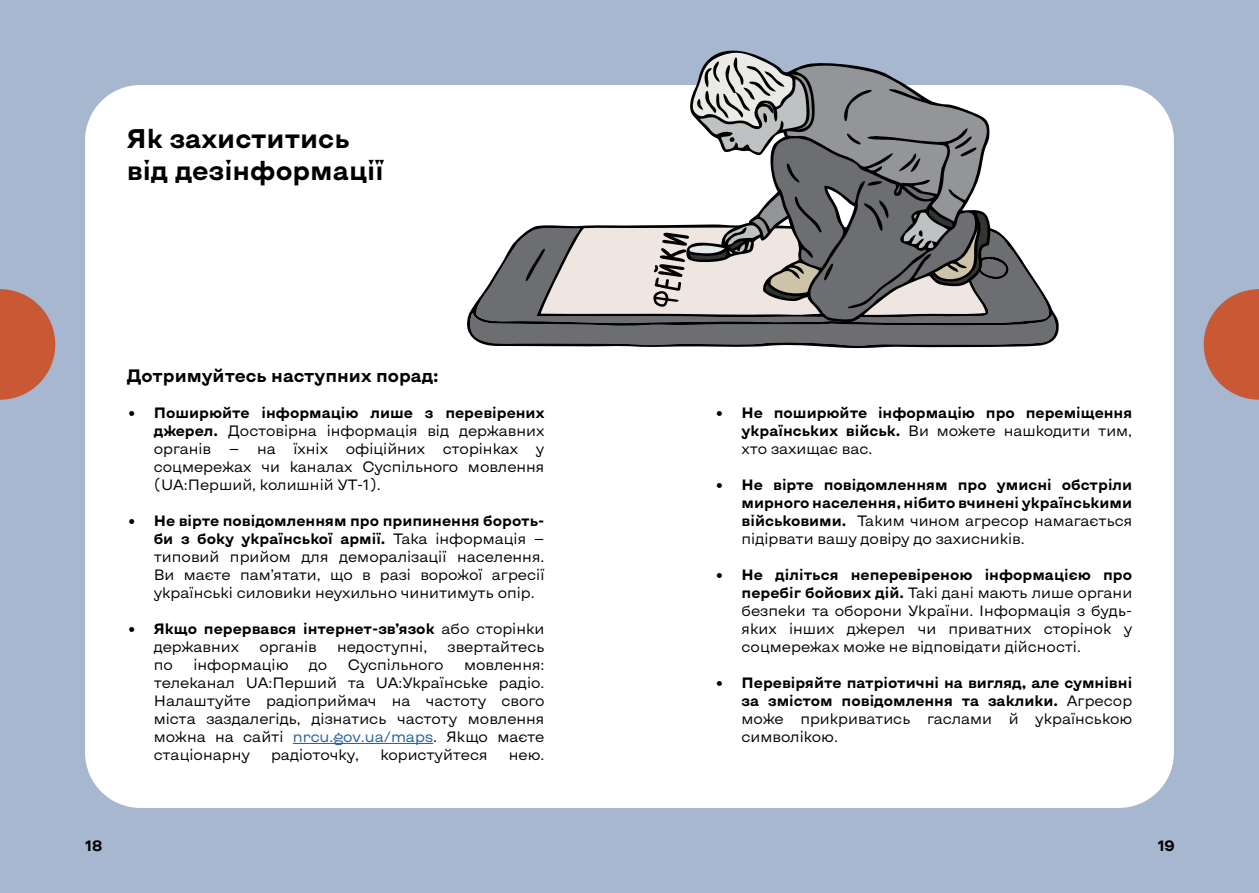
<style>
.page{position:relative;width:1259px;height:893px;background:#a7b7d0}
.page>*{position:absolute;margin:0;border:0;box-sizing:border-box;transform-origin:0 0}
.t1{font:700 27px/32.4px "Kyiv Type Sans";color:#000}
.t2{font:700 18px "Kyiv Type Sans";color:#000}
.t3{font:15px/18px "Kyiv Type Sans";color:#000;text-align:justify}
.t4{font:700 15px/18px "Kyiv Type Sans";color:#000;text-align:justify}
.s1{font-weight:900}
.s2{font-weight:700}
.s3{font-weight:400}
.s4{color:#215e9e}
</style>
<div class="page">
<svg style="left:0;top:289px;width:55px;height:111px"></svg>
<div style="left:85px;top:85px;width:1089px;height:723px;background:#fff;border-radius:55px"></div>
<hr style="left:293px;top:743px;width:140px;height:1px;background:#215e9e">
<svg style="left:467px;top:225px;width:592px;height:123px;fill:#6d6e71"></svg>
<svg style="left:541px;top:224px;width:452px;height:97px;background:#bcb6b3"></svg>
<svg style="left:685px;top:50px;width:306px;height:274px"></svg>
<svg style="left:1203px;top:289px;width:56px;height:111px"></svg>
<h1 class="t1" style="left:127px;top:121px;width:258px">Як захиститись від дезінформації</h1>
<p class="t2" style="left:127px;top:363px;width:313px">Дотримуйтесь наступних порад:</p>
<p class="t3" style="left:154px;top:403px;width:392px;text-indent:-27px"><span class="s1">•</span> <span class="s2">Поширюйте інформацію лише з перевірених джерел.</span> Достовірна інформація від державних органів — на їхніх офіційних сторінках у соцмережах чи каналах Суспільного мовлення (UA:Перший, колишній УТ-1).</p>
<p class="t3" style="left:154px;top:511px;width:392px;text-indent:-27px"><span class="s1">•</span> <span class="s2">Не вірте повідомленням про припинення бороть&shy;би з боку української армії.</span> Така інформація — типовий прийом для деморалізації населення.<br>Ви маєте пам’ятати, що в разі ворожої агресії українські силовики неухильно чинитимуть опір.</p>
<p class="t4" style="left:154px;top:619px;width:392px;text-indent:-27px"><span class="s1">•</span> Якщо перервався інтернет-зв’язок <span class="s3">або сторінки державних</span></p>
<p class="t3" style="left:259px;top:637px;width:59px">органів</p>
<p class="t3" style="left:337px;top:637px;width:92px">недоступні,</p>
<p class="t3" style="left:447px;top:637px;width:98px">звертайтесь</p>
<p class="t3" style="left:154px;top:655px;width:21px">по</p>
<p class="t3" style="left:193px;top:655px;width:97px">інформацію</p>
<p class="t3" style="left:309px;top:655px;width:20px">до</p>
<p class="t3" style="left:348px;top:655px;width:97px">Суспільного</p>
<p class="t3" style="left:154px;top:655px;width:392px;text-indent:310px">мовлення: телеканал UA:Перший та UA:Українське радіо.<br>Налаштуйте радіоприймач на частоту свого міста заздалегідь, дізнатись частоту мовлення можна на сайті <span class="s4">nrcu.gov.ua/maps</span>. Якщо маєте стаціонарну</p>
<p class="t3" style="left:271px;top:745px;width:90px">радіоточку,</p>
<p class="t3" style="left:380px;top:745px;width:109px">користуйтеся</p>
<p class="t3" style="left:509px;top:745px;width:37px">нею.</p>
<p class="t4" style="left:741px;top:403px;width:392px;text-indent:-27px"><span class="s1">•</span> Не поширюйте інформацію про переміщення українських військ. <span class="s3">Ви можете нашкодити тим, хто захищає вас.</span></p>
<p class="t4" style="left:741px;top:475px;width:392px;text-indent:-27px"><span class="s1">•</span> Не вірте повідомленням про умисні обстріли мирного населення, нібито вчинені українськими військовими. <span class="s3">Таким чином агресор намагається підірвати вашу довіру до захисників.</span></p>
<p class="t3" style="left:741px;top:565px;width:392px;text-indent:-27px"><span class="s1">•</span> <span class="s2">Не діліться неперевіреною інформацією про перебіг бойових дій.</span> Такі дані мають лише органи безпеки та оборони України. Інформація з будь&shy;яких інших джерел чи приватних сторінок у соцмережах може не відповідати дійсності.</p>
<p class="t4" style="left:741px;top:673px;width:392px;text-indent:-27px"><span class="s1">•</span> Перевіряйте патріотичні на вигляд, але сумнівні за змістом повідомлення та заклики. <span class="s3">Агресор може прикриватись гаслами й українською символікою.</span></p>
<p class="t4" style="left:85px;top:836px;width:19px">18</p>
<p class="t4" style="left:1157px;top:836px;width:19px">19</p>
</div>
